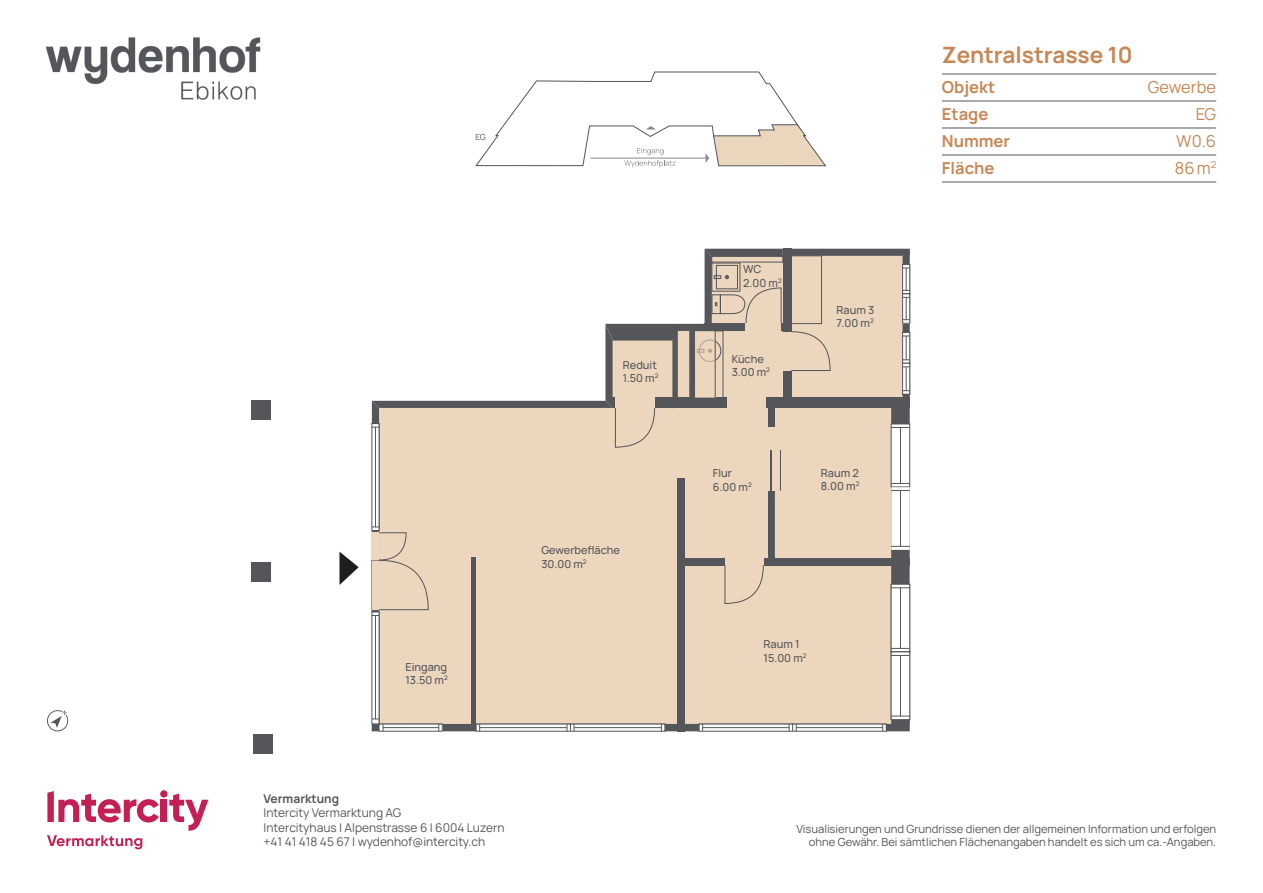
<style>
.page{position:relative;width:1263px;height:893px;background:#fff}
.page>*{position:absolute;margin:0;border:0;box-sizing:border-box;transform-origin:0 0}
.t1{font:700 22.5px "Manrope";color:#c78755}
.t2{font:700 16.5px "Manrope";color:#c78755}
.t3{font:16.5px "Manrope";color:#c78755}
.t4{font:12px/14.4px "Manrope";color:#54565a}
.t5{font:700 12px "Manrope";color:#54565a}
.t6{font:11.25px/13.5px "Manrope";color:#54565a;text-align:right}
.t7{font:500 10.95px/13.2px "Manrope";color:#54565a}
</style>
<div class="page">
<div style="left:160px;top:790px;width:8px;height:8px;background:#c42055;border-radius:50%"></div>
<div style="left:161px;top:800px;width:6px;height:22px;background:#c42055"></div>
<svg style="left:169px;top:794px;width:39px;height:37px"></svg>
<svg style="left:47px;top:791px;width:112px;height:31px"></svg>
<svg style="left:47px;top:835px;width:95px;height:14px"></svg>
<img style="left:45px;top:37px;width:216px;height:63px">
<hr style="left:942px;top:74px;width:274px;height:1px;background:#54565a">
<hr style="left:942px;top:101px;width:274px;height:1px;background:#54565a">
<hr style="left:942px;top:128px;width:274px;height:1px;background:#54565a">
<hr style="left:942px;top:155px;width:274px;height:1px;background:#54565a">
<hr style="left:942px;top:182px;width:274px;height:1px;background:#54565a">
<svg style="left:475px;top:72px;width:351px;height:95px"></svg>
<svg style="left:47px;top:710px;width:22px;height:22px"></svg>
<div style="left:252px;top:400px;width:19px;height:20px;background:#54565a"></div>
<div style="left:252px;top:562px;width:19px;height:19px;background:#54565a"></div>
<svg style="left:339px;top:552px;width:20px;height:33px"></svg>
<div style="left:253px;top:734px;width:19px;height:19px;background:#54565a"></div>
<svg style="left:372px;top:249px;width:538px;height:482px"></svg>
<p class="t7" style="left:623px;top:358px;width:37px">Reduit<br>1.50 m<sup>2</sup></p>
<p class="t7" style="left:405px;top:660px;width:44px">Eingang<br>13.50 m<sup>2</sup></p>
<p class="t7" style="left:541px;top:543px;width:80px">Gewerbefläche<br>30.00 m<sup>2</sup></p>
<p class="t5" style="left:264px;top:790px;width:77px">Vermarktung</p>
<p class="t4" style="left:264px;top:805px;width:242px">Intercity Vermarktung AG<br>Intercityhaus | Alpenstrasse 6 | 6004 Luzern +41 41 418 45 67 | wydenhof@intercity.ch</p>
<p class="t7" style="left:743px;top:262px;width:40px">WC<br>2.00 m<sup>2</sup></p>
<p class="t7" style="left:732px;top:352px;width:40px">Küche<br>3.00 m<sup>2</sup></p>
<p class="t7" style="left:713px;top:466px;width:40px">Flur<br>6.00 m<sup>2</sup></p>
<p class="t7" style="left:836px;top:303px;width:39px">Raum 3<br>7.00 m<sup>2</sup></p>
<p class="t7" style="left:821px;top:466px;width:40px">Raum 2<br>8.00 m<sup>2</sup></p>
<p class="t7" style="left:763px;top:637px;width:44px">Raum 1<br>15.00 m<sup>2</sup></p>
<p class="t1" style="left:942px;top:39px;width:192px">Zentralstrasse 10</p>
<p class="t2" style="left:942px;top:75px;width:55px">Objekt</p>
<p class="t3" style="left:1148px;top:75px;width:70px">Gewerbe</p>
<p class="t2" style="left:942px;top:102px;width:48px">Etage</p>
<p class="t3" style="left:1196px;top:102px;width:22px">EG</p>
<p class="t2" style="left:942px;top:129px;width:70px">Nummer</p>
<p class="t3" style="left:1176px;top:129px;width:41px">W0.6</p>
<p class="t2" style="left:942px;top:156px;width:54px">Fläche</p>
<p class="t3" style="left:1175px;top:156px;width:43px">86m<sup>2</sup></p>
<p class="t6" style="left:796px;top:821px;width:421px">Visualisierungen und Grundrisse dienen der allgemeinen Information und erfolgen ohne Gewähr. Bei sämtlichen Flächenangaben handelt es sich um ca.-Angaben.</p>
</div>
